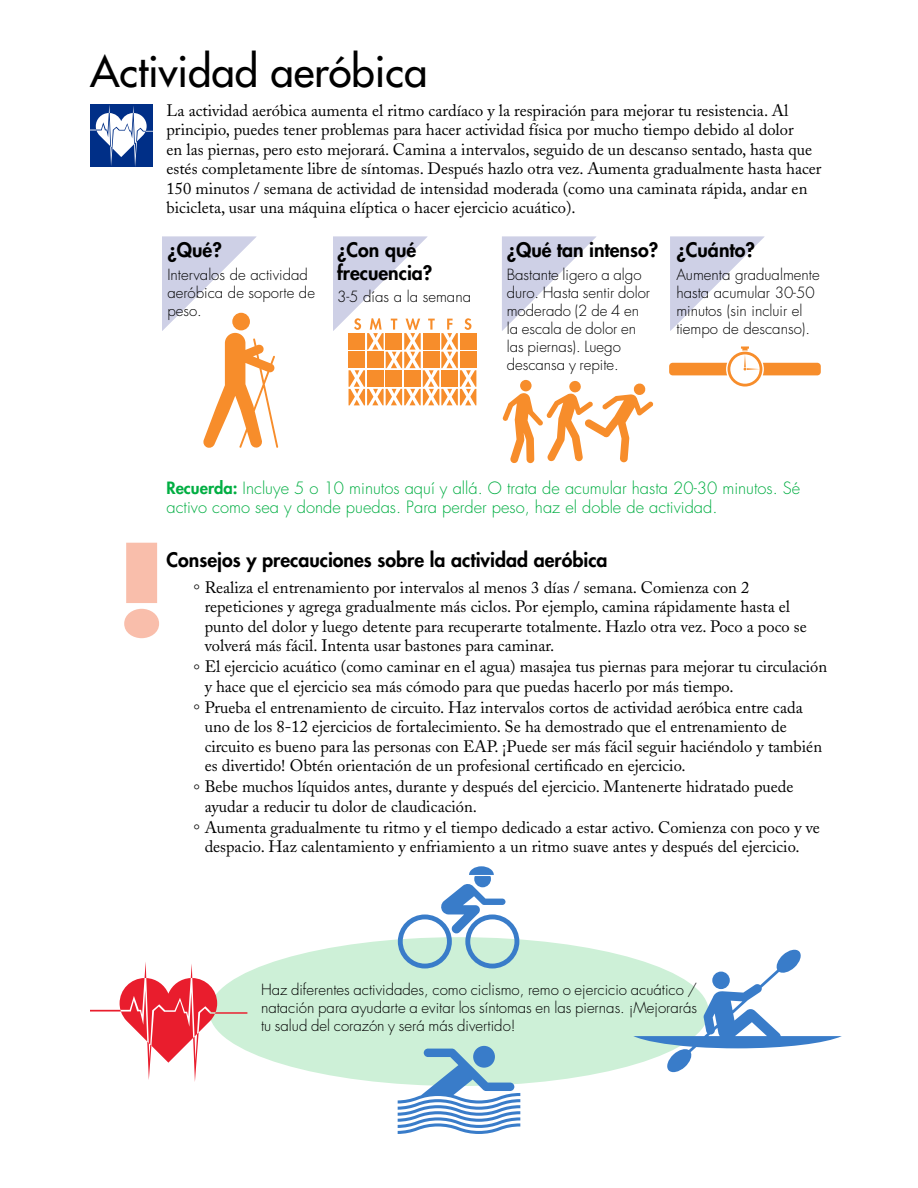
<style>
.page{position:relative;width:918px;height:1188px;background:#fff}
.page>*{position:absolute;margin:0;border:0;box-sizing:border-box;transform-origin:0 0}
.t1{font:42px "Futura";color:#000}
.t2{font:800 19.5px/22.5px "Futura";color:#000}
.t3{font:16.5px/19.5px "Adobe Caslon";color:#000}
.t4{font:300 16.5px/19.5px "Futura";color:#00ae42}
.t5{font:300 15px/18px "Futura";color:#000}
.s1{font-weight:800}
.s2{font-family:"Futura";font-weight:300}
</style>
<div class="page">
<div style="left:209px;top:937px;width:500px;height:149px;background:#cdf0d7;border-radius:50%"></div>
<svg style="left:502px;top:236px;width:94px;height:95px"></svg>
<svg style="left:670px;top:236px;width:95px;height:95px"></svg>
<svg style="left:90px;top:104px;width:63px;height:63px"></svg>
<svg style="left:398px;top:866px;width:121px;height:102px"></svg>
<svg style="left:669px;top:346px;width:152px;height:41px"></svg>
<svg style="left:503px;top:380px;width:150px;height:83px"></svg>
<svg style="left:333px;top:236px;width:143px;height:169px"></svg>
<svg style="left:124px;top:543px;width:35px;height:95px"></svg>
<svg style="left:473px;top:1046px;width:22px;height:22px"></svg>
<svg style="left:398px;top:1049px;width:122px;height:85px"></svg>
<svg style="left:633px;top:950px;width:209px;height:122px"></svg>
<svg style="left:90px;top:962px;width:157px;height:120px"></svg>
<svg style="left:162px;top:236px;width:116px;height:212px"></svg>
<h1 class="t1" style="left:90px;top:44px;width:339px">Actividad aeróbica</h1>
<p class="t3" style="left:166px;top:101px;width:657px">La actividad aeróbica aumenta el ritmo cardíaco y la respiración para mejorar tu resistencia. Al principio, puedes tener problemas para hacer actividad física por mucho tiempo debido al dolor<br>en las piernas, pero esto mejorará. Camina a intervalos, seguido de un descanso sentado, hasta que estés completamente libre de síntomas. Después hazlo otra vez. Aumenta gradualmente hasta hacer 150 minutos / semana de actividad de intensidad moderada (como una caminata rápida, andar en bicicleta, usar una máquina elíptica o hacer ejercicio acuático).</p>
<p class="t2" style="left:167px;top:239px;width:56px">¿Qué?</p>
<p class="t5" style="left:167px;top:266px;width:149px">Intervalos de actividad aeróbica de soporte de peso.</p>
<p class="t2" style="left:507px;top:239px;width:153px">¿Qué tan intenso?</p>
<p class="t5" style="left:507px;top:266px;width:145px">Bastante ligero a algo duro. Hasta sentir dolor moderado (2 de 4 en la escala de dolor en las piernas). Luego descansa y repite.</p>
<p class="t2" style="left:337px;top:239px;width:97px">¿Con qué frecuencia?</p>
<p class="t5" style="left:337px;top:288px;width:136px">3-5 días a la semana</p>
<p class="t2" style="left:676px;top:239px;width:80px">¿Cuánto?</p>
<p class="t5" style="left:676px;top:266px;width:145px">Aumenta gradualmente hasta acumular 30-50 minutos (sin incluir el tiempo de descanso).</p>
<p class="t4" style="left:166px;top:478px;width:635px"><span class="s1">Recuerda:</span> Incluye 5 o 10 minutos aquí y allá. O trata de acumular hasta 20-30 minutos. Sé activo como sea y donde puedas. Para perder peso, haz el doble de actividad.</p>
<p class="t2" style="left:166px;top:548px;width:443px">Consejos y precauciones sobre la actividad aeróbica</p>
<p class="t3" style="left:205px;top:578px;width:604px;text-indent:-11px"><span class="s2">°</span> Realiza el entrenamiento por intervalos al menos 3 días / semana. Comienza con 2 repeticiones y agrega gradualmente más ciclos. Por ejemplo, camina rápidamente hasta el punto del dolor y luego detente para recuperarte totalmente. Hazlo otra vez. Poco a poco se volverá más fácil. Intenta usar bastones para caminar.</p>
<p class="t3" style="left:205px;top:657px;width:624px;text-indent:-11px"><span class="s2">°</span> El ejercicio acuático (como caminar en el agua) masajea tus piernas para mejorar tu circulación y hace que el ejercicio sea más cómodo para que puedas hacerlo por más tiempo.</p>
<p class="t3" style="left:205px;top:698px;width:619px;text-indent:-11px"><span class="s2">°</span> Prueba el entrenamiento de circuito. Haz intervalos cortos de actividad aeróbica entre cada uno de los 8-12 ejercicios de fortalecimiento. Se ha demostrado que el entrenamiento de circuito es bueno para las personas con EAP. ¡Puede ser más fácil seguir haciéndolo y también es divertido! Obtén orientación de un profesional certificado en ejercicio.</p>
<p class="t3" style="left:205px;top:777px;width:590px;text-indent:-11px"><span class="s2">°</span> Bebe muchos líquidos antes, durante y después del ejercicio. Mantenerte hidratado puede ayudar a reducir tu dolor de claudicación.</p>
<p class="t3" style="left:194px;top:818px;width:628px;text-align:center"><span class="s2">°</span> Aumenta gradualmente tu ritmo y el tiempo dedicado a estar activo. Comienza con poco y ve despacio. Haz calentamiento y enfriamiento a un ritmo suave antes y después del ejercicio.</p>
<p class="t5" style="left:261px;top:981px;width:438px;text-align:justify">Haz diferentes actividades, como ciclismo, remo o ejercicio acuático / natación para ayudarte a evitar los síntomas en las piernas. ¡Mejorarás tu salud del corazón y será más divertido!</p>
</div>
